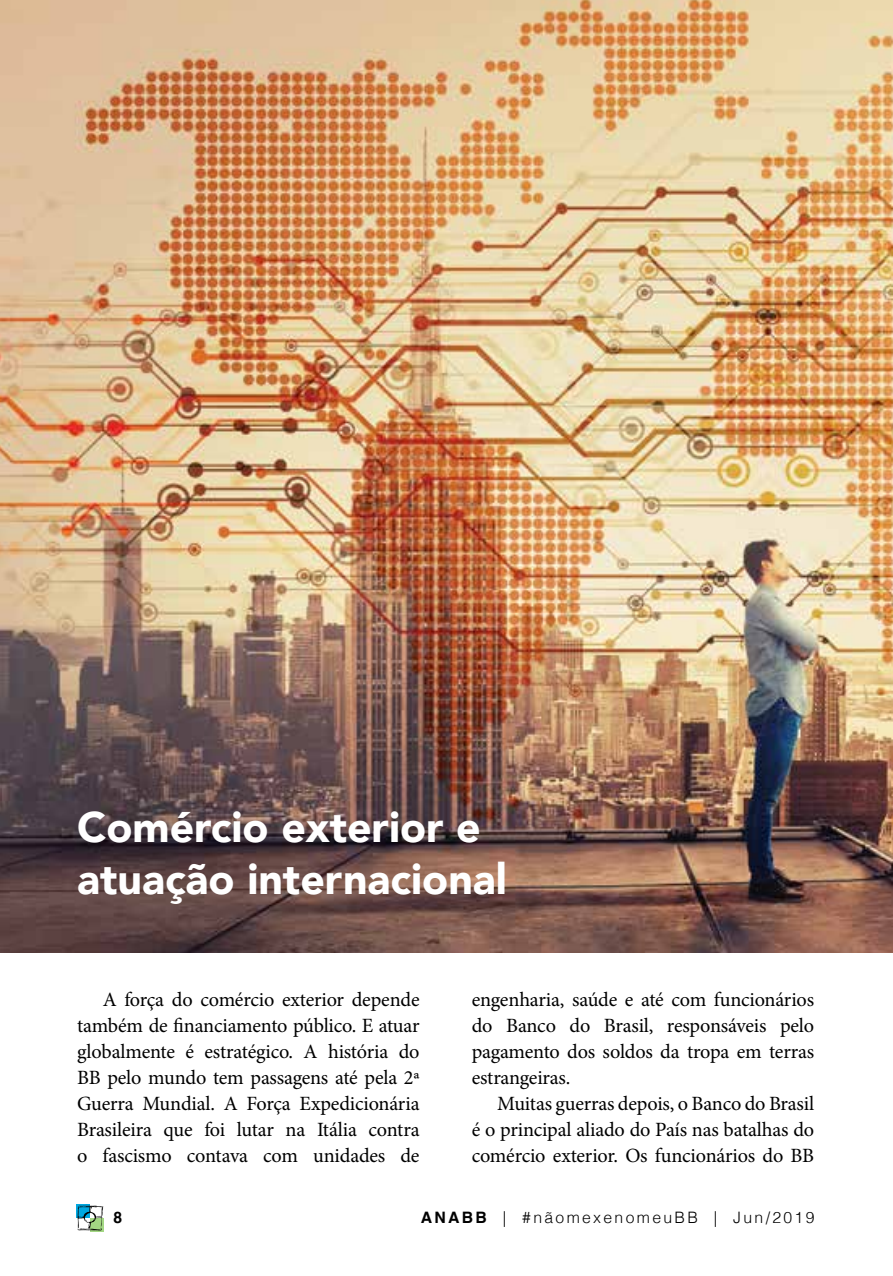
<style>
.page{position:relative;width:893px;height:1276px;background:#fff}
.page>*{position:absolute;margin:0;border:0;box-sizing:border-box;transform-origin:0 0}
.t1{font:900 42.75px/51.8px "Avenir";color:#fff}
.t2{font:20.25px/25.9px "Minion Pro";letter-spacing:-.01em;color:#000;text-align:justify}
.t3{font:300 15.75px "Helvetica";letter-spacing:.15em;color:#000}
.t4{font:700 15.75px "Helvetica";color:#000}
.s1{font-weight:700}
</style>
<div class="page">
<img style="left:0;top:0;width:893px;height:952px">
<svg style="left:90px;top:1218px;width:14px;height:13px"></svg>
<div style="left:77px;top:1204px;width:13px;height:13px;background:#00a8e1"></div>
<svg style="left:77px;top:1205px;width:26px;height:25px"></svg>
<h1 class="t1" style="left:77px;top:800px;width:431px">Comércio exterior e atuação internacional</h1>
<p class="t2" style="left:77px;top:987px;width:344px;text-indent:26px">A força do comércio exterior depende também de financiamento público. E atuar globalmente é estratégico. A história do BB pelo mundo tem passagens até pela 2ª Guerra Mundial. A Força Expedicionária Brasileira que foi lutar na Itália contra o fascismo contava com unidades de</p>
<p class="t2" style="left:472px;top:987px;width:344px">engenharia, saúde e até com funcionários do Banco do Brasil, responsáveis pelo pagamento dos soldos da tropa em terras estrangeiras.</p>
<p class="t2" style="left:472px;top:1090px;width:344px;text-indent:26px">Muitas guerras depois, o Banco do Brasil é o principal aliado do País nas batalhas do comércio exterior. Os funcionários do BB</p>
<p class="t4" style="left:114px;top:1205px;width:10px">8</p>
<p class="t3" style="left:421px;top:1204px;width:395px"><span class="s1">ANABB</span> | #nãomexenomeuBB | Jun/2019</p>
</div>
